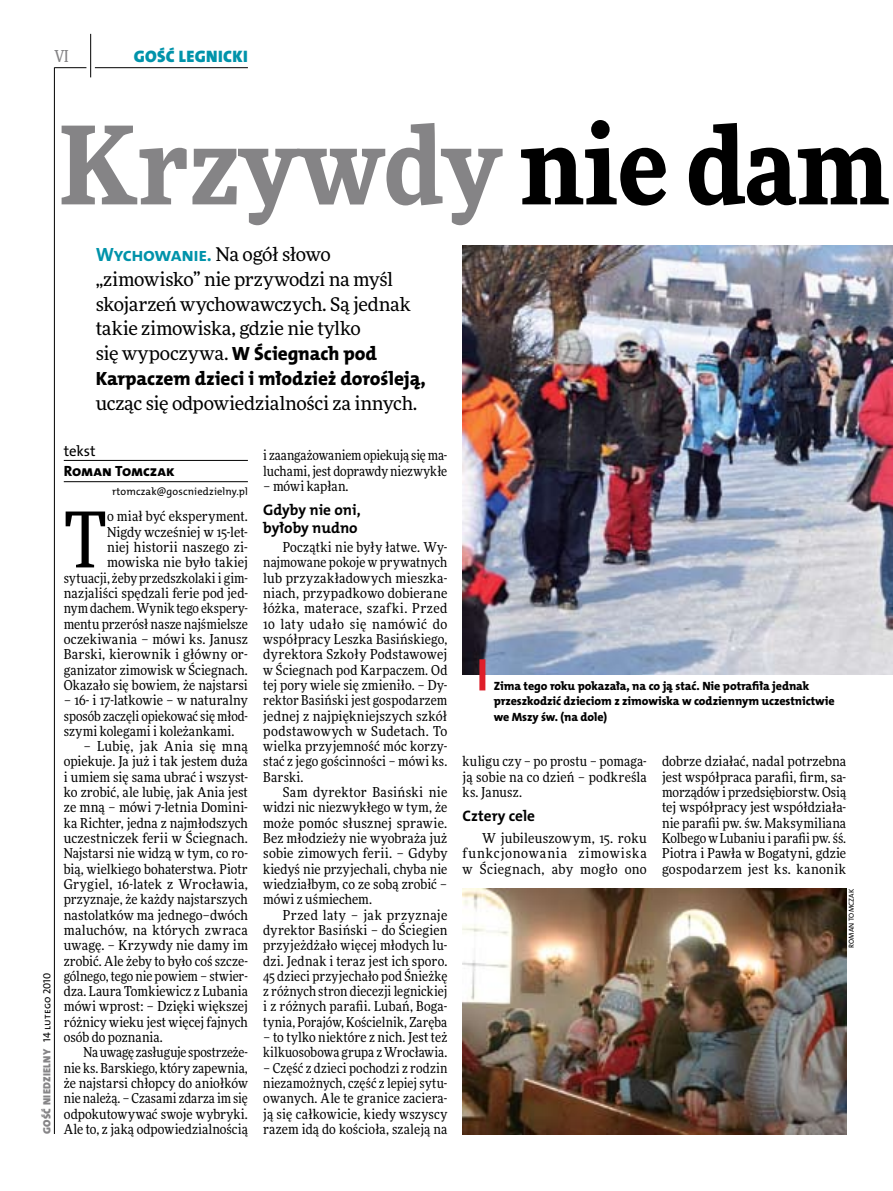
<style>
.page{position:relative;width:893px;height:1191px;background:#fff}
.page>*{position:absolute;margin:0;border:0;box-sizing:border-box;transform-origin:0 0}
.t1{font:900 108px "Freeday Narrow";color:#858486}
.t2{font:76.95px "Freeday Narrow News";color:#000}
.t3{font:19.35px "The Mix HP8 Ex Bld";color:#000}
.t4{font:19.35px "The Mix HP7 Bld";letter-spacing:-.025em;color:#0093aa}
.t5{font:18.9px/24.9px "Freeday News";letter-spacing:-.01em;color:#000}
.t6{font:16.65px "The Mix HP9 Blk";letter-spacing:.02em;color:#0093aa}
.t7{font:500 16.5px "Freeday Narrow";color:#858486;scale:.9 1}
.t8{font:15.3px/17.7px "The Mix HP7 Bld";letter-spacing:-.005em;color:#000}
.t9{font:14.85px "The Mix HP8 Ex Bld";letter-spacing:-.005em;color:#000}
.t10{font:14.85px "The Mix HP5 Plain";color:#000}
.t11{font:13.65px/15.3px "Freeday Narrow News";letter-spacing:.01em;color:#000;text-align:justify}
.t12{font:12px/15.3px "The Mix HP8 Ex Bld";letter-spacing:-.005em;color:#000}
.t13{font:10.5px "The Mix HP9 Blk";letter-spacing:.025em;color:#858486}
.t14{font:10.5px "The Mix HP5 Plain";color:#000}
.t15{font:7.2px "The Mix HP5 Plain";letter-spacing:.01em;color:#000}
.s1{color:#000}
.s2{font-family:"The Mix HP5 Plain";color:#000}
.s3{font-family:"Freeday News";font-size:18.9px;color:#000}
.s4{font-family:"The Mix HP8 Ex Bld";font-size:19.35px}
</style>
<div class="page">
<hr style="left:54px;top:67px;width:1px;height:1067px;background:#000">
<hr style="left:90px;top:34px;width:1px;height:43px;background:#000">
<hr style="left:54px;top:67px;width:32px;height:1px;background:#000">
<hr style="left:95px;top:67px;width:153px;height:1px;background:#000">
<hr style="left:64px;top:460px;width:184px;height:1px;background:#000">
<hr style="left:64px;top:481px;width:184px;height:1px;background:#000">
<img style="left:463px;top:889px;width:383px;height:245px">
<img style="left:463px;top:246px;width:430px;height:428px">
<div style="left:479px;top:659px;width:6px;height:31px;background:#df1f2a"></div>
<p class="t7" style="left:54px;top:46px;width:17px">VI</p>
<p class="t6" style="left:134px;top:46px;width:115px">GOŚĆ LEGN ICKI</p>
<h1 class="t1" style="left:60px;top:95px;width:830px">Krzywdy <span class="s1">nie dam</span></h1>
<p class="t13" style="left:40px;top:1134px;width:163px;rotate:-90deg">GOŚĆ NIEDZIELNY <span class="s2">14 lutego 2010</span></p>
<h3 class="t4" style="left:96px;top:242px;width:237px">Wychowanie. <span class="s3">Na ogół słowo</span></h3>
<h3 class="t5" style="left:96px;top:266px;width:317px">„zimowisko” nie przywodzi na myśl skojarzeń wychowawczych. Są jednak takie zimowiska, gdzie nie tylko<br>się wypoczywa. <span class="s4">W Ściegnach pod</span></h3>
<h3 class="t3" style="left:96px;top:366px;width:332px">Karpaczem dzieci i młodzież dorośleją,</h3>
<h3 class="t5" style="left:96px;top:391px;width:323px">ucząc się odpowiedzialności za innych.</h3>
<p class="t10" style="left:64px;top:441px;width:33px">tekst</p>
<p class="t9" style="left:64px;top:461px;width:112px">Roman Tomczak</p>
<p class="t14" style="left:112px;top:484px;width:137px">rtomczak@goscniedzielny.pl</p>
<p class="t11" style="left:64px;top:509px;width:186px;text-align:right">o miał być eksperyment.<br>Nigdy wcześniej w 15-let-<br>niej historii naszego zi&shy;mowiska nie było takiej sytuacji, żeby przedszkolaki i gim&shy;nazjaliści spędzali ferie pod jed&shy;nym dachem. Wynik tego ekspery&shy;mentu przerósł nasze najśmielsze oczekiwania – mówi ks. Janusz<br>Barski, kierownik i główny or&shy;ganizator zimowisk w Ściegnach.<br>Okazało się bowiem, że najstarsi</p>
<p class="t11" style="left:64px;top:692px;width:186px">– 16- i 17-latkowie – w naturalny sposób zaczęli opiekować się młod&shy;szymi kolegami i koleżankami.</p>
<p class="t11" style="left:64px;top:738px;width:186px;text-indent:20px">– Lubię, jak Ania się mną opiekuje. Ja już i tak jestem duża i umiem się sama ubrać i wszyst&shy;ko zrobić, ale lubię, jak Ania jest ze mną – mówi 7-letnia Domini&shy;ka Richter, jedna z najmłodszych uczestniczek ferii w Ściegnach.<br>Najstarsi nie widzą w tym, co ro&shy;bią, wielkiego bohaterstwa. Piotr Grygiel, 16-latek z Wrocławia, przyznaje, że każdy najstarszych nastolatków ma jednego–dwóch maluchów, na których zwraca uwagę. – Krzywdy nie damy im zrobić. Ale żeby to było coś szcze&shy;gólnego, tego nie powiem – stwier&shy;dza. Laura Tomkiewicz z Lubania mówi wprost: – Dzięki większej różnicy wieku jest więcej fajnych osób do poznania.</p>
<p class="t11" style="left:64px;top:1044px;width:186px;text-indent:20px">Na uwagę zasługuje spostrzeże&shy;nie ks. Barskiego, który zapewnia, że najstarsi chłopcy do aniołków nie należą. – Czasami zdarza im się odpokutowywać swoje wybryki.<br>Ale to, z jaką odpowiedzialnością</p>
<h2 class="t2" style="left:64px;top:492px;width:45px">T</h2>
<p class="t11" style="left:263px;top:447px;width:186px">i zaangażowaniem opiekują się ma&shy;luchami, jest doprawdy niezwykłe</p>
<p class="t11" style="left:263px;top:478px;width:87px">– mówi kapłan.</p>
<p class="t8" style="left:263px;top:501px;width:99px">Gdyby nie oni, byłoby nudno</p>
<p class="t11" style="left:263px;top:539px;width:186px;text-indent:20px">Początki nie były łatwe. Wy&shy;najmowane pokoje w prywatnych lub przyzakładowych mieszka&shy;niach, przypadkowo dobierane łóżka, materace, szafki. Przed 10 laty udało się namówić do współpracy Leszka Basińskiego, dyrektora Szkoły Podstawowej w Ściegnach pod Karpaczem. Od tej pory wiele się zmieniło. – Dy&shy;rektor Basiński jest gospodarzem jednej z najpiękniejszych szkół podstawowych w Sudetach. To wielka przyjemność móc korzy&shy;stać z jego gościnności – mówi ks.<br>Barski.</p>
<p class="t11" style="left:263px;top:784px;width:186px;text-indent:20px">Sam dyrektor Basiński nie widzi nic niezwykłego w tym, że może pomóc słusznej sprawie.<br>Bez młodzieży nie wyobraża już sobie zimowych ferii. – Gdyby kiedyś nie przyjechali, chyba nie wiedziałbym, co ze sobą zrobić – mówi z uśmiechem.</p>
<p class="t11" style="left:263px;top:907px;width:186px;text-indent:20px">Przed laty – jak przyznaje dyrektor Basiński – do Ściegien przyjeżdżało więcej młodych lu&shy;dzi. Jednak i teraz jest ich sporo.<br>45 dzieci przyjechało pod Śnieżkę z różnych stron diecezji legnickiej i z różnych parafii. Lubań, Boga&shy;tynia, Porajów, Kościelnik, Zaręba</p>
<p class="t11" style="left:263px;top:1029px;width:186px">– to tylko niektóre z nich. Jest też kilkuosobowa grupa zWrocławia.</p>
<p class="t11" style="left:263px;top:1060px;width:186px">– Część z dzieci pochodzi z rodzin niezamożnych, część z lepiej sytu&shy;owanych. Ale te granice zaciera&shy;ją się całkowicie, kiedy wszyscy razem idą do kościoła, szaleją na</p>
<p class="t12" style="left:494px;top:678px;width:342px">Zima tego roku pokazała, na co ją stać. Nie potrafiła jednak przeszkodzić dzieciom z zimowiska w codziennym uczestnictwie we Mszy św. (na dole)</p>
<p class="t11" style="left:463px;top:754px;width:186px">kuligu czy – po prostu – pomaga&shy;ją sobie na co dzień – podkreśla ks. Janusz.</p>
<p class="t8" style="left:463px;top:807px;width:74px">Cztery cele</p>
<p class="t11" style="left:463px;top:830px;width:186px;text-indent:20px">W jubileuszowym, 15. roku funkcjonowania zimowiska w Ściegnach, aby mogło ono</p>
<p class="t11" style="left:662px;top:754px;width:186px">dobrze działać, nadal potrzebna jest współpraca parafii, firm, sa&shy;morządów i przedsiębiorstw. Osią tej współpracy jest współdziała&shy;nie parafii pw. św. Maksymiliana Kolbego w Lubaniu i parafii pw. śś.<br>Piotra i Pawła w Bogatyni, gdzie gospodarzem jest ks. kanonik</p>
<p class="t15" style="left:847px;top:948px;width:60px;rotate:-90deg">Roman Tomczak</p>
</div>
